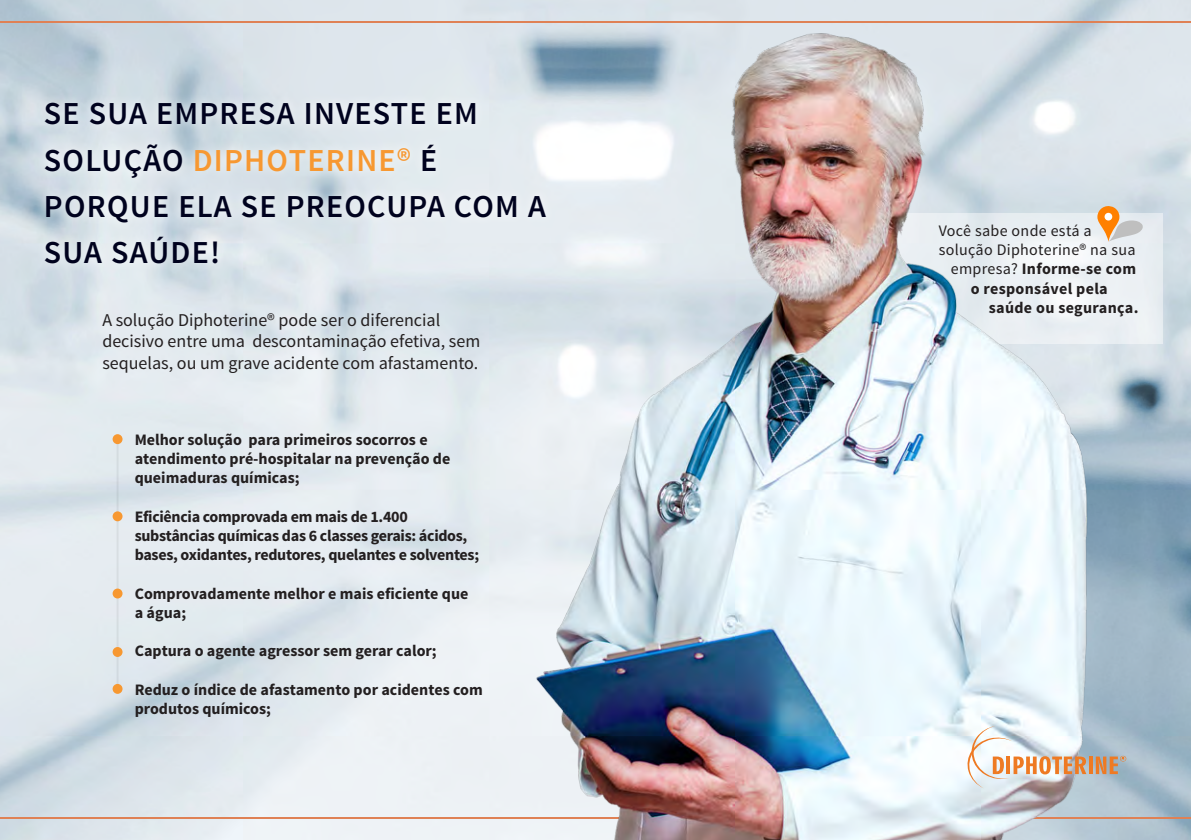
<style>
.page{position:relative;width:1191px;height:840px;background:#fff}
.page>*{position:absolute;margin:0;border:0;box-sizing:border-box;transform-origin:0 0}
.t1{font:600 32px/46px "Source Sans Pro";letter-spacing:.04em;color:#00021e}
.t2{font:18px/21.6px "Source Sans Pro";color:#231f20}
.t3{font:700 16px/19.2px "Source Sans Pro";color:#231f20}
.t4{font:700 16px/19.2px "Source Sans Pro";letter-spacing:-.02em;color:#231f20}
.t5{font:700 16px "Source Sans Pro";letter-spacing:.02em;color:#231f20}
.t6{font:16px "Source Sans Pro";letter-spacing:.02em;color:#231f20}
.s1{color:#f79831}
.s2{font-weight:400}
</style>
<div class="page">
<img style="left:1151px;top:0;width:40px;height:839px">
<hr style="left:0;top:816px;width:1191px;height:2px;background:#df8155">
<hr style="left:0;top:21px;width:1191px;height:2px;background:#df8155">
<div style="left:819px;top:213px;width:343px;height:130px;background:#e7edf0"></div>
<img style="left:0;top:0;width:1151px;height:839px">
<div style="left:35px;top:92px;width:521px;height:182px;background:#fff;opacity:.64"></div>
<svg style="left:1088px;top:756px;width:4px;height:17px"></svg>
<svg style="left:1095px;top:755px;width:31px;height:18px"></svg>
<svg style="left:964px;top:725px;width:122px;height:62px"></svg>
<svg style="left:1097px;top:206px;width:46px;height:35px"></svg>
<div style="left:1104px;top:213px;width:8px;height:7px;background:#fff;border-radius:50%"></div>
<hr style="left:117px;top:439px;width:2px;height:249px;background:#000">
<div style="left:113px;top:511px;width:9px;height:10px;background:#f79831;border-radius:50%"></div>
<div style="left:113px;top:588px;width:9px;height:10px;background:#f79831;border-radius:50%"></div>
<div style="left:113px;top:646px;width:9px;height:10px;background:#f79831;border-radius:50%"></div>
<div style="left:113px;top:683px;width:9px;height:10px;background:#f79831;border-radius:50%"></div>
<div style="left:113px;top:434px;width:9px;height:10px;background:#f79831;border-radius:50%"></div>
<p class="t1" style="left:44px;top:92px;width:503px">SE SUA EMPRESA INVESTE EM<br>SOLUÇÃO <span class="s1">DIPHOTERINE®</span> É<br>PORQUE ELA SE PREOCUPA COM A<br>SUA SAÚDE!</p>
<p class="t2" style="left:102px;top:309px;width:379px">A solução Diphoterine® pode ser o diferencial decisivo entre uma descontaminação efetiva, sem sequelas, ou um grave acidente com afastamento.</p>
<p class="t3" style="left:135px;top:430px;width:317px">Melhor solução para primeiros socorros e atendimento pré-hospitalar na prevenção de queimaduras químicas;</p>
<p class="t4" style="left:135px;top:507px;width:346px">Eficiência comprovada em mais de 1.400 substâncias químicas das 6 classes gerais: ácidos, bases, oxidantes, redutores, quelantes e solventes;</p>
<p class="t3" style="left:135px;top:584px;width:335px">Comprovadamente melhor e mais eficiente que a água;</p>
<p class="t3" style="left:135px;top:641px;width:303px">Captura o agente agressor sem gerar calor;</p>
<p class="t3" style="left:135px;top:680px;width:349px">Reduz o índice de afastamento por acidentes com produtos químicos;</p>
<p class="t6" style="left:938px;top:220px;width:154px">Você sabe onde está a</p>
<p class="t6" style="left:938px;top:240px;width:198px">solução Diphoterine® na sua</p>
<p class="t5" style="left:950px;top:258px;width:187px"><span class="s2">empresa?</span> Informe-se com</p>
<p class="t5" style="left:970px;top:278px;width:139px">o responsável pela</p>
<p class="t5" style="left:988px;top:297px;width:151px">saúde ou segurança.</p>
</div>
